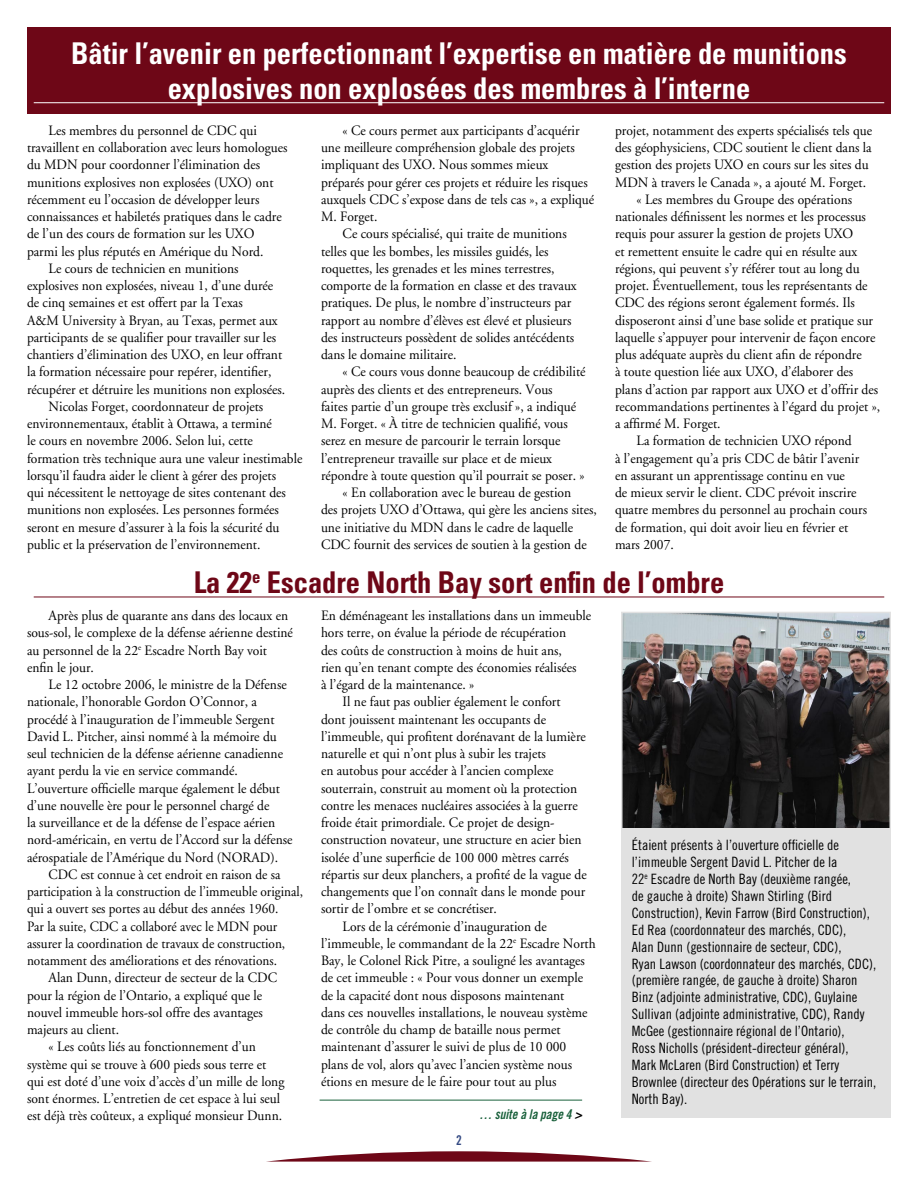
<style>
.page{position:relative;width:918px;height:1188px;background:#fff}
.page>*{position:absolute;margin:0;border:0;box-sizing:border-box;transform-origin:0 0}
._1_1-StoryTitle-OnRed{font:700 condensed 30px/34.5px "Univers";color:#fff;text-align:center;scale:.95 1}
._1_2-StoryTitle-OnWhite_NotCover{font:700 condensed 30px "Univers";color:#6e0717;scale:.95 1}
._2_2-MainText-Tightest-FDec{font:14.25px/17.2px "Adobe Garamond";color:#000;scale:.95 1}
._4_1-Caption{font:14.25px/17px "Trade Gothic Cond Eighteen";color:#000}
._2_2-MainText-Tightest-FDec-2{font:14.25px/17.2px "Adobe Garamond";color:#000;scale:.93 1}
._2_7a-NextPage{font:13.5px "Trade Gothic Bold Cond Twenty Obl";color:#19603b;scale:.95 1}
._2_7b-FromPg{font:13.5px "Trade Gothic Bold Cond Twenty";color:#344a83;scale:.95 1}
.s1{color:#000}
</style>
<div class="page">
<div style="left:27px;top:27px;width:864px;height:87px;background:#6e0717"></div>
<hr style="left:34px;top:102px;width:850px;height:1px;background:#fff">
<hr style="left:34px;top:597px;width:850px;height:1px;background:#6e0717">
<img style="left:624px;top:615px;width:264px;height:213px">
<div style="left:621px;top:612px;width:270px;height:248px;border:2px solid #e1e1e1"></div>
<hr style="left:320px;top:1100px;width:262px;height:1px;background:#19603b">
<div style="left:621px;top:828px;width:270px;height:290px;background:#e1e1e1"></div>
<svg style="left:266px;top:1151px;width:386px;height:11px"></svg>
<p class="_1_1-StoryTitle-OnRed" style="left:71px;top:36px;width:818px">Bâtir l’avenir en perfectionnant l’expertise en matière de munitions explosives non explosées des membres à l’interne</p>
<p class="_2_2-MainText-Tightest-FDec" style="left:27px;top:122px;width:276px;text-indent:22px">Les membres du personnel de CDC qui travaillent en collaboration avec leurs homologues du MDN pour coordonner l’élimination des munitions explosives non explosées (UXO) ont récemment eu l’occasion de développer leurs connaissances et habiletés pratiques dans le cadre de l’un des cours de formation sur les UXO parmi les plus réputés en Amérique du Nord.</p>
<p class="_2_2-MainText-Tightest-FDec" style="left:27px;top:260px;width:273px;text-indent:22px">Le cours de technicien en munitions explosives non explosées, niveau 1, d’une durée de cinq semaines et est offert par la Texas<br>A&amp;M University à Bryan, au Texas, permet aux participants de se qualifier pour travailler sur les chantiers d’élimination des UXO, en leur offrant la formation nécessaire pour repérer, identifier, récupérer et détruire les munitions non explosées.</p>
<p class="_2_2-MainText-Tightest-FDec" style="left:27px;top:398px;width:291px;text-indent:22px">Nicolas Forget, coordonnateur de projets environnementaux, établit à Ottawa, a terminé<br>le cours en novembre 2006. Selon lui, cette formation très technique aura une valeur inestimable lorsqu’il faudra aider le client à gérer des projets<br>qui nécessitent le nettoyage de sites contenant des munitions non explosées. Les personnes formées seront en mesure d’assurer à la fois la sécurité du public et la préservation de l’environnement.</p>
<p class="_2_2-MainText-Tightest-FDec" style="left:321px;top:122px;width:289px;text-indent:22px">« Ce cours permet aux participants d’acquérir une meilleure compréhension globale des projets impliquant des UXO. Nous sommes mieux préparés pour gérer ces projets et réduire les risques auxquels CDC s’expose dans de tels cas », a expliqué M. Forget.</p>
<p class="_2_2-MainText-Tightest-FDec" style="left:321px;top:226px;width:271px;text-indent:22px">Ce cours spécialisé, qui traite de munitions telles que les bombes, les missiles guidés, les roquettes, les grenades et les mines terrestres, comporte de la formation en classe et des travaux pratiques. De plus, le nombre d’instructeurs par rapport au nombre d’élèves est élevé et plusieurs des instructeurs possèdent de solides antécédents dans le domaine militaire.</p>
<p class="_2_2-MainText-Tightest-FDec" style="left:321px;top:364px;width:280px;text-indent:22px">« Ce cours vous donne beaucoup de crédibilité auprès des clients et des entrepreneurs. Vous<br>faites partie d’un groupe très exclusif », a indiqué M. Forget. « À titre de technicien qualifié, vous serez en mesure de parcourir le terrain lorsque l’entrepreneur travaille sur place et de mieux répondre à toute question qu’il pourrait se poser. »</p>
<p class="_2_2-MainText-Tightest-FDec" style="left:321px;top:484px;width:292px;text-indent:22px">« En collaboration avec le bureau de gestion<br>des projets UXO d’Ottawa, qui gère les anciens sites, une initiative du MDN dans le cadre de laquelle CDC fournit des services de soutien à la gestion de</p>
<p class="_2_2-MainText-Tightest-FDec" style="left:615px;top:122px;width:272px">projet, notamment des experts spécialisés tels que des géophysiciens, CDC soutient le client dans la gestion des projets UXO en cours sur les sites du MDN à travers le Canada », a ajouté M. Forget.</p>
<p class="_2_2-MainText-Tightest-FDec" style="left:615px;top:191px;width:281px;text-indent:22px">« Les membres du Groupe des opérations nationales définissent les normes et les processus requis pour assurer la gestion de projets UXO<br>et remettent ensuite le cadre qui en résulte aux régions, qui peuvent s’y référer tout au long du projet. Éventuellement, tous les représentants de CDC des régions seront également formés. Ils disposeront ainsi d’une base solide et pratique sur laquelle s’appuyer pour intervenir de façon encore plus adéquate auprès du client afin de répondre<br>à toute question liée aux UXO, d’élaborer des plans d’action par rapport aux UXO et d’offrir des recommandations pertinentes à l’égard du projet », a affirmé M. Forget.</p>
<p class="_2_2-MainText-Tightest-FDec" style="left:615px;top:433px;width:267px;text-indent:22px">La formation de technicien UXO répond<br>à l’engagement qu’a pris CDC de bâtir l’avenir en assurant un apprentissage continu en vue<br>de mieux servir le client. CDC prévoit inscrire quatre membres du personnel au prochain cours de formation, qui doit avoir lieu en février et mars 2007.</p>
<p class="_1_2-StoryTitle-OnWhite_NotCover" style="left:194px;top:564px;width:560px">La 22<sup>e</sup> Escadre North Bay sort enfin de l’ombre</p>
<p class="_2_2-MainText-Tightest-FDec" style="left:27px;top:607px;width:281px;text-indent:22px">Après plus de quarante ans dans des locaux en sous-sol, le complexe de la défense aérienne destiné au personnel de la 22<sup>e</sup> Escadre North Bay voit enfin le jour.</p>
<p class="_2_2-MainText-Tightest-FDec" style="left:27px;top:676px;width:281px;text-indent:22px">Le 12 octobre 2006, le ministre de la Défense nationale, l’honorable Gordon O’Connor, a procédé à l’inauguration de l’immeuble Sergent David L. Pitcher, ainsi nommé à la mémoire du seul technicien de la défense aérienne canadienne ayant perdu la vie en service commandé.<br>L’ouverture officielle marque également le début d’une nouvelle ère pour le personnel chargé de<br>la surveillance et de la défense de l’espace aérien nord-américain, en vertu de l’Accord sur la défense aérospatiale de l’Amérique du Nord (NORAD).</p>
<p class="_2_2-MainText-Tightest-FDec-2" style="left:27px;top:866px;width:298px;text-indent:22px">CDC est connue à cet endroit en raison de sa participation à la construction de l’immeuble original, qui a ouvert ses portes au début des années 1960.<br>Par la suite, CDC a collaboré avec le MDN pour assurer la coordination de travaux de construction, notamment des améliorations et des rénovations.</p>
<p class="_2_2-MainText-Tightest-FDec" style="left:27px;top:970px;width:265px;text-indent:22px">Alan Dunn, directeur de secteur de la CDC pour la région de l’Ontario, a expliqué que le nouvel immeuble hors-sol offre des avantages majeurs au client.</p>
<p class="_2_2-MainText-Tightest-FDec" style="left:27px;top:1039px;width:272px;text-indent:22px">« Les coûts liés au fonctionnement d’un système qui se trouve à 600 pieds sous terre et qui est doté d’une voix d’accès d’un mille de long sont énormes. L’entretien de cet espace à lui seul est déjà très coûteux, a expliqué monsieur Dunn.</p>
<p class="_2_2-MainText-Tightest-FDec" style="left:321px;top:607px;width:286px">En déménageant les installations dans un immeuble hors terre, on évalue la période de récupération<br>des coûts de construction à moins de huit ans,<br>rien qu’en tenant compte des économies réalisées<br>à l’égard de la maintenance. »</p>
<p class="_2_2-MainText-Tightest-FDec" style="left:321px;top:694px;width:281px;text-indent:22px">Il ne faut pas oublier également le confort dont jouissent maintenant les occupants de l’immeuble, qui profitent dorénavant de la lumière naturelle et qui n’ont plus à subir les trajets<br>en autobus pour accéder à l’ancien complexe souterrain, construit au moment où la protection contre les menaces nucléaires associées à la guerre froide était primordiale. Ce projet de design&shy;construction novateur, une structure en acier bien isolée d’une superficie de 100 000 mètres carrés répartis sur deux planchers, a profité de la vague de changements que l’on connaît dans le monde pour sortir de l’ombre et se concrétiser.</p>
<p class="_2_2-MainText-Tightest-FDec" style="left:321px;top:918px;width:291px;text-indent:22px">Lors de la cérémonie d’inauguration de l’immeuble, le commandant de la 22<sup>e</sup> Escadre North Bay, le Colonel Rick Pitre, a souligné les avantages de cet immeuble : « Pour vous donner un exemple de la capacité dont nous disposons maintenant<br>dans ces nouvelles installations, le nouveau système de contrôle du champ de bataille nous permet maintenant d’assurer le suivi de plus de 10 000 plans de vol, alors qu’avec l’ancien système nous étions en mesure de le faire pour tout au plus</p>
<p class="_2_7b-FromPg" style="left:456px;top:1132px;width:7px">2</p>
<p class="_2_7a-NextPage" style="left:479px;top:1106px;width:110px">… suite à la page 4 <span class="s1">&gt;</span></p>
<p class="_4_1-Caption" style="left:632px;top:837px;width:246px">Étaient présents à l’ouverture officielle de l’immeuble Sergent David L. Pitcher de la<br>22<sup>e</sup> Escadre de North Bay (deuxième rangée,<br>de gauche à droite) Shawn Stirling (Bird Construction), Kevin Farrow (Bird Construction), Ed Rea (coordonnateur des marchés, CDC),<br>Alan Dunn (gestionnaire de secteur, CDC),<br>Ryan Lawson (coordonnateur des marchés, CDC), (première rangée, de gauche à droite) Sharon Binz (adjointe administrative, CDC), Guylaine Sullivan (adjointe administrative, CDC), Randy McGee (gestionnaire régional de l’Ontario),<br>Ross Nicholls (président-directeur général), Mark McLaren (Bird Construction) et Terry Brownlee (directeur des Opérations sur le terrain, North Bay).</p>
</div>
